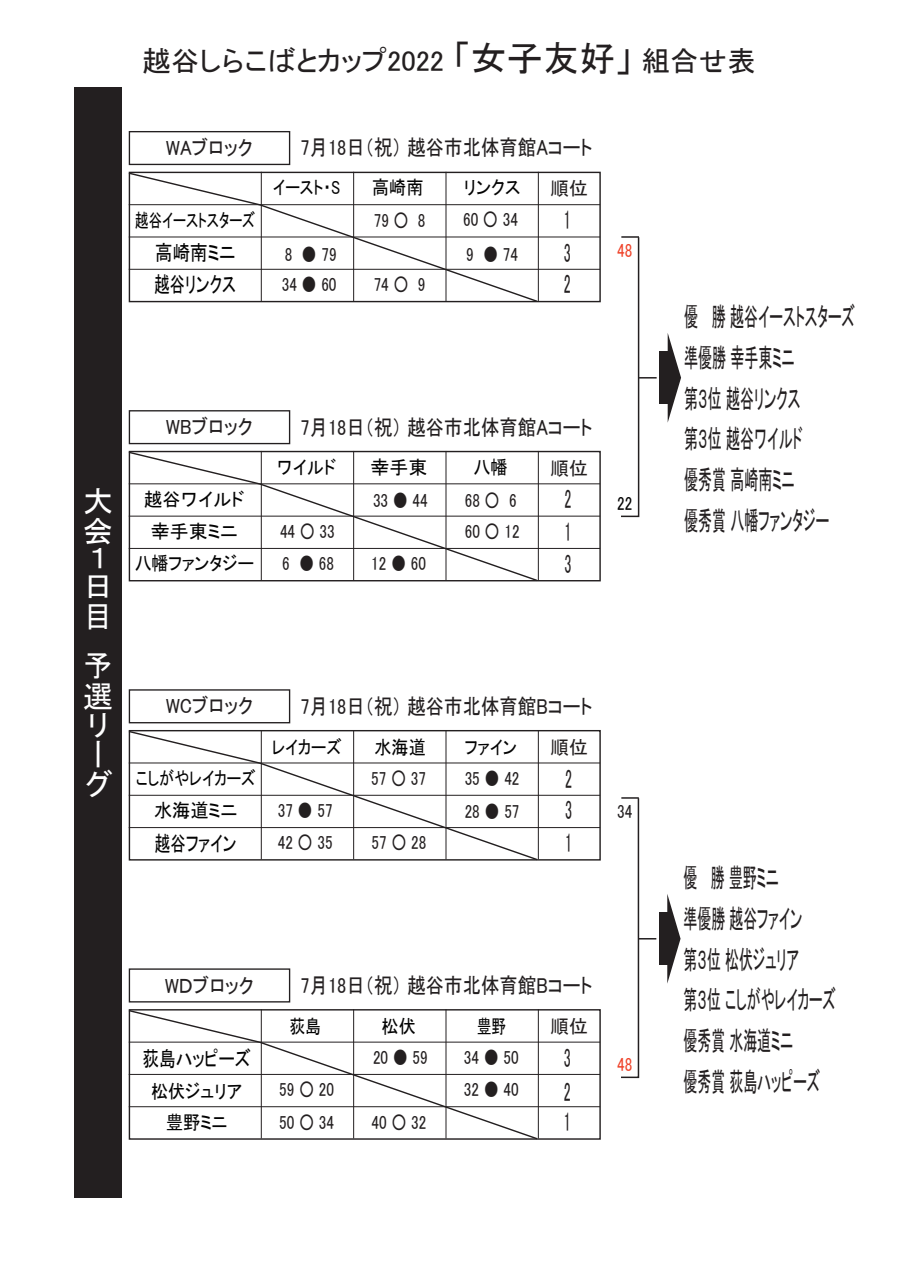
<style>
.page{position:relative;width:898px;height:1268px;background:#fff}
.page>*{position:absolute;margin:0;border:0;box-sizing:border-box;transform-origin:0 0}
.t1{font:30px/29.5px "MS P Gothic";color:#fff}
.t2{font:28.5px "MS P Gothic";color:#231f20}
.t3{font:26.55px/40.8px "MS P Gothic";color:#231f20;scale:.53 1}
.t4{font:26.55px/40.8px "MS P Gothic";color:#231f20;scale:.52 1}
.t5{font:21.9px "MS P Gothic";color:#030303;scale:.7 1}
.t6{font:21.6px "MS P Gothic";color:#231f20;scale:.85 1}
.t7{font:21.3px "MS P Gothic";color:#030303;scale:.73 1}
.t8{font:21px "MS P Gothic";color:#030303;scale:.79 1}
.t9{font:21px "MS P Gothic";color:#030303;scale:.83 1}
.t10{font:20.55px "MS P Gothic";color:#231f20;scale:.9 1}
.t11{font:18.9px "MS P Gothic";color:#231f20;scale:.8 1}
.t12{font:18.9px "MS P Gothic";color:#030303;scale:.9 1}
.t13{font:18.9px/32.1px "MS P Gothic";color:#030303;text-align:center;scale:.79 1}
.t14{font:18.9px "MS P Gothic";color:#030303;scale:.71 1}
.t15{font:18.9px "MS P Gothic";color:#030303}
.t16{font:18.9px "MS P Gothic";color:#231f20}
.t17{font:18.9px "MS P Gothic";color:#030303;scale:.89 1}
.t18{font:18.9px "MS P Gothic";color:#030303;scale:.8 1}
.t19{font:18.9px "MS P Gothic";color:#030303;scale:.83 1}
.t20{font:18.9px "MS P Gothic";color:#030303;scale:.96 1}
.t21{font:18.9px "MS P Gothic";color:#030303;scale:.85 1}
.t22{font:18.9px "MS P Gothic";color:#ef4229;scale:.8 1}
.t23{font:18.9px "MS P Gothic";color:#030303;scale:.76 1}
.s1{font-size:36px}
</style>
<div class="page">
<div style="left:74px;top:87px;width:48px;height:1110px;background:#231f20"></div>
<hr style="left:129px;top:548px;width:471px;height:1px;background:#231f20">
<hr style="left:129px;top:515px;width:471px;height:1px;background:#231f20">
<hr style="left:129px;top:483px;width:471px;height:1px;background:#231f20">
<svg style="left:128px;top:450px;width:410px;height:132px"></svg>
<div style="left:129px;top:410px;width:161px;height:34px;border:1px solid #231f20"></div>
<hr style="left:129px;top:827px;width:471px;height:1px;background:#231f20">
<hr style="left:129px;top:794px;width:471px;height:1px;background:#231f20">
<hr style="left:129px;top:762px;width:471px;height:1px;background:#231f20">
<svg style="left:128px;top:730px;width:410px;height:131px"></svg>
<div style="left:129px;top:689px;width:161px;height:34px;border:1px solid #231f20"></div>
<hr style="left:129px;top:269px;width:471px;height:1px;background:#231f20">
<hr style="left:129px;top:236px;width:471px;height:1px;background:#231f20">
<hr style="left:129px;top:204px;width:471px;height:1px;background:#231f20">
<svg style="left:128px;top:171px;width:410px;height:132px"></svg>
<div style="left:129px;top:131px;width:161px;height:34px;border:1px solid #231f20"></div>
<hr style="left:129px;top:1106px;width:471px;height:1px;background:#231f20">
<hr style="left:129px;top:1073px;width:471px;height:1px;background:#231f20">
<hr style="left:129px;top:1041px;width:471px;height:1px;background:#231f20">
<svg style="left:128px;top:1009px;width:410px;height:131px"></svg>
<div style="left:129px;top:968px;width:161px;height:34px;border:1px solid #231f20"></div>
<svg style="left:621px;top:236px;width:35px;height:282px"></svg>
<div style="left:658px;top:351px;width:12px;height:53px;background:#231f20"></div>
<svg style="left:667px;top:333px;width:13px;height:89px"></svg>
<svg style="left:621px;top:797px;width:35px;height:281px"></svg>
<div style="left:658px;top:912px;width:12px;height:52px;background:#231f20"></div>
<svg style="left:667px;top:894px;width:13px;height:89px"></svg>
<h2 class="t2" style="left:142px;top:46px;width:614px">越谷しらこばとカップ2022 <span class="s1">「女子友好」</span> 組合せ表</h2>
<p class="t10" style="left:166px;top:137px;width:97px">WAブロック</p>
<p class="t6" style="left:300px;top:137px;width:345px">7月18日（祝） 越谷市北体育館Aコート</p>
<p class="t14" style="left:135px;top:211px;width:170px">越谷イーストスターズ</p>
<p class="t9" style="left:155px;top:242px;width:98px">高崎南ミニ</p>
<p class="t5" style="left:154px;top:273px;width:118px">越谷リンクス</p>
<p class="t18" style="left:273px;top:178px;width:86px">イースト・S</p>
<p class="t12" style="left:372px;top:178px;width:58px">高崎南</p>
<p class="t12" style="left:463px;top:178px;width:64px">リンクス</p>
<p class="t16" style="left:550px;top:179px;width:39px">順位</p>
<p class="t11" style="left:285px;top:244px;width:66px">8 ● 79</p>
<p class="t11" style="left:282px;top:274px;width:70px">34 ● 60</p>
<p class="t11" style="left:373px;top:211px;width:66px">79 ○ 8</p>
<p class="t11" style="left:373px;top:274px;width:66px">74 ○ 9</p>
<p class="t11" style="left:463px;top:210px;width:70px">60 ○ 34</p>
<p class="t11" style="left:466px;top:244px;width:66px">9 ● 74</p>
<h3 class="t3" style="left:563px;top:198px;width:15px">1</h3>
<h3 class="t3" style="left:563px;top:237px;width:15px;line-height:31px">3<br>2</h3>
<p class="t22" style="left:617px;top:241px;width:20px">48</p>
<h1 class="t1" style="left:83px;top:486px;width:30px;line-height:30px;text-align:justify">大会１</h1>
<h1 class="t1" style="left:83px;top:570px;width:26px;line-height:30px">日目</h1>
<h1 class="t1" style="left:83px;top:650px;width:31px">予選リーグ</h1>
<p class="t10" style="left:166px;top:416px;width:97px">WBブロック</p>
<p class="t6" style="left:300px;top:416px;width:345px">7月18日（祝） 越谷市北体育館Aコート</p>
<p class="t12" style="left:277px;top:457px;width:67px">ワイルド</p>
<p class="t15" style="left:370px;top:457px;width:58px">幸手東</p>
<p class="t12" style="left:473px;top:457px;width:39px">八幡</p>
<p class="t16" style="left:550px;top:458px;width:39px">順位</p>
<p class="t20" style="left:144px;top:489px;width:106px">越谷ワイルド</p>
<p class="t15" style="left:151px;top:521px;width:88px">幸手東ミニ</p>
<p class="t11" style="left:280px;top:522px;width:70px">44 ○ 33</p>
<p class="t11" style="left:373px;top:490px;width:70px">33 ● 44</p>
<p class="t11" style="left:464px;top:490px;width:66px">68 ○ 6</p>
<p class="t11" style="left:464px;top:522px;width:70px">60 ○ 12</p>
<h3 class="t3" style="left:564px;top:482px;width:15px;line-height:32.8px">2<br>1</h3>
<p class="t17" style="left:135px;top:554px;width:135px">八幡ファンタジー</p>
<p class="t11" style="left:282px;top:554px;width:66px">6 ● 68</p>
<p class="t11" style="left:371px;top:554px;width:70px">12 ● 60</p>
<h3 class="t3" style="left:564px;top:543px;width:15px">3</h3>
<p class="t10" style="left:166px;top:695px;width:98px">WCブロック</p>
<p class="t6" style="left:300px;top:695px;width:345px">7月18日（祝） 越谷市北体育館Bコート</p>
<p class="t13" style="left:136px;top:762px;width:153px">こしがやレイカーズ水海道ミニ</p>
<p class="t7" style="left:155px;top:832px;width:113px">越谷ファイン</p>
<p class="t19" style="left:271px;top:737px;width:86px">レイカーズ</p>
<p class="t12" style="left:374px;top:737px;width:58px">水海道</p>
<p class="t21" style="left:464px;top:737px;width:63px">ファイン</p>
<p class="t16" style="left:550px;top:737px;width:39px">順位</p>
<p class="t11" style="left:278px;top:800px;width:70px">37 ● 57</p>
<p class="t11" style="left:278px;top:832px;width:70px">42 ○ 35</p>
<p class="t11" style="left:371px;top:768px;width:70px">57 ○ 37</p>
<p class="t11" style="left:371px;top:833px;width:70px">57 ○ 28</p>
<p class="t11" style="left:464px;top:768px;width:70px">35 ● 42</p>
<p class="t11" style="left:464px;top:801px;width:70px">28 ● 57</p>
<h3 class="t3" style="left:565px;top:757px;width:15px">2</h3>
<h3 class="t3" style="left:565px;top:789px;width:15px">3</h3>
<h3 class="t3" style="left:565px;top:821px;width:15px">1</h3>
<p class="t18" style="left:617px;top:493px;width:20px">22</p>
<p class="t11" style="left:617px;top:801px;width:20px">34</p>
<p class="t10" style="left:165px;top:974px;width:100px">WＤブロック</p>
<p class="t6" style="left:300px;top:974px;width:345px">7月18日（祝） 越谷市北体育館Bコート</p>
<p class="t19" style="left:289px;top:1016px;width:39px">荻島</p>
<p class="t12" style="left:381px;top:1016px;width:39px">松伏</p>
<p class="t23" style="left:477px;top:1016px;width:39px">豊野</p>
<p class="t16" style="left:550px;top:1016px;width:39px">順位</p>
<p class="t8" style="left:142px;top:1048px;width:139px">荻島ハッピーズ</p>
<p class="t11" style="left:373px;top:1047px;width:70px">20 ● 59</p>
<p class="t11" style="left:464px;top:1047px;width:70px">34 ● 50</p>
<p class="t12" style="left:151px;top:1081px;width:103px">松伏ジュリア</p>
<p class="t11" style="left:279px;top:1079px;width:70px">59 ○ 20</p>
<p class="t11" style="left:464px;top:1079px;width:70px">32 ● 40</p>
<p class="t12" style="left:166px;top:1112px;width:69px">豊野ミニ</p>
<p class="t11" style="left:279px;top:1112px;width:70px">50 ○ 34</p>
<p class="t11" style="left:371px;top:1112px;width:70px">40 ○ 32</p>
<h3 class="t3" style="left:563px;top:1040px;width:15px;line-height:33.3px">3<br>2</h3>
<h3 class="t3" style="left:563px;top:1100px;width:15px">1</h3>
<p class="t22" style="left:617px;top:1054px;width:20px">48</p>
<h3 class="t3" style="left:684px;top:296px;width:324px">優　 勝 越谷イーストスターズ準優勝 幸手東ミニ<br>第３位 越谷リンクス<br>第３位 越谷ワイルド<br>優秀賞 高崎南ミニ<br>優秀賞 八幡ファンタジー</h3>
<h3 class="t4" style="left:683px;top:856px;width:294px">優　 勝 豊野ミニ<br>準優勝 越谷ファイン<br>第３位 松伏ジュリア<br>第３位 こしがやレイカーズ優秀賞 水海道ミニ<br>優秀賞 荻島ハッピーズ</h3>
</div>
